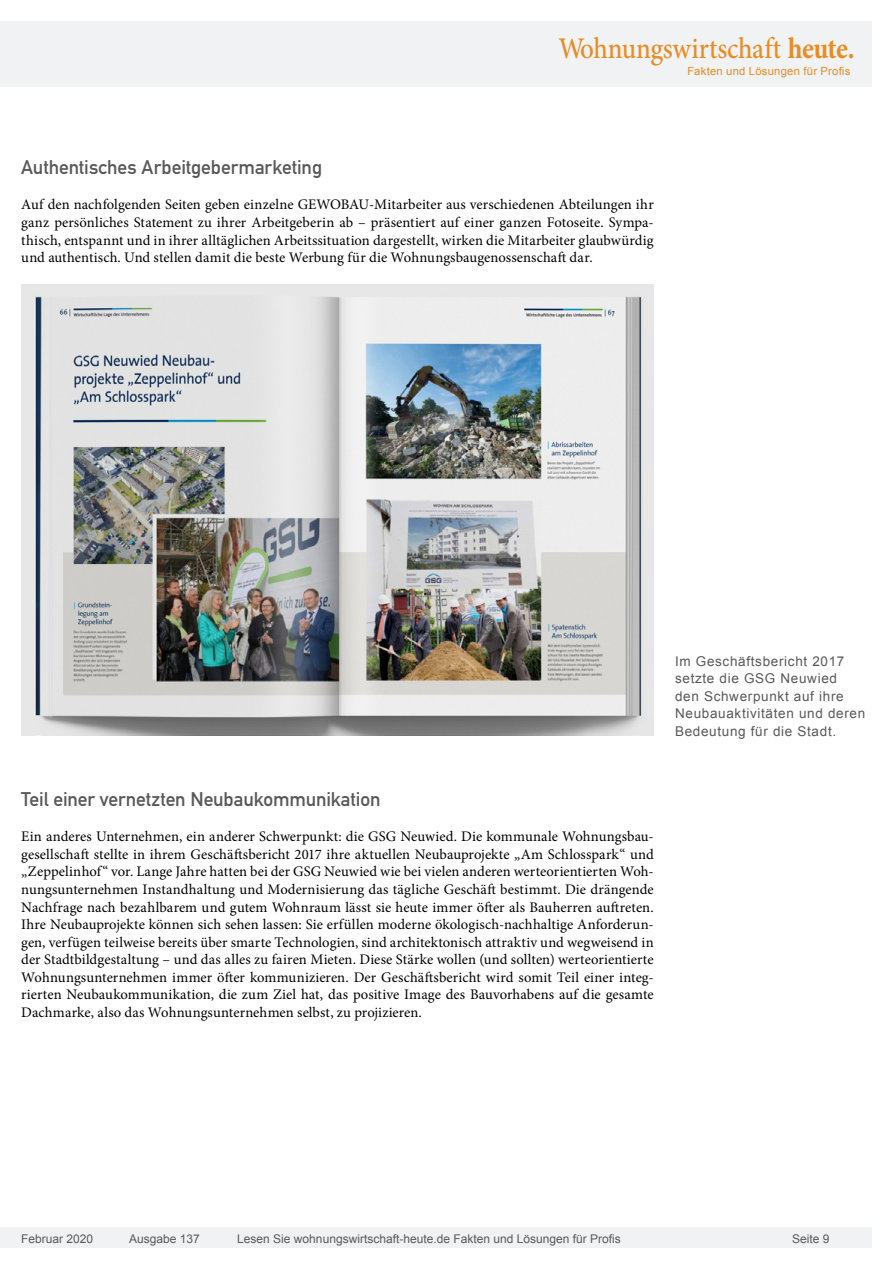
<style>
.page{position:relative;width:893px;height:1263px;background:#fff}
.page>*{position:absolute;margin:0;border:0;box-sizing:border-box;transform-origin:0 0}
.t1{font:500 30px "Minion Pro";letter-spacing:-.01em;color:#e88c24;scale:.9 1}
.t2{font:19.5px "DIN Mittelschrift";letter-spacing:-.005em;color:#595959}
.t3{font:14.7px/17.5px "Minion Pro";letter-spacing:.005em;color:#000;text-align:justify}
.t4{font:13.5px/17.5px "Arial";letter-spacing:.05em;color:#595959}
.t5{font:12px "Arial";color:#595959}
.t6{font:11.25px "Arial";letter-spacing:.025em;color:#e88c24}
.s1{font-weight:700}
</style>
<div class="page">
<div style="left:0;top:1227px;width:872px;height:20px;background:#f1f2f3"></div>
<div style="left:0;top:21px;width:872px;height:66px;background:#f1f2f3"></div>
<img style="left:21px;top:285px;width:633px;height:450px">
<h1 class="t1" style="left:558px;top:28px;width:331px">Wohnungswirtschaft <span class="s1">heute.</span></h1>
<p class="t6" style="left:687px;top:63px;width:165px">Fakten und Lösungen für Profis</p>
<h2 class="t2" style="left:21px;top:156px;width:302px">Authentisches Arbeitgebermarketing</h2>
<p class="t3" style="left:21px;top:196px;width:634px">Auf den nachfolgenden Seiten geben einzelne GEWOBAU-Mitarbeiter aus verschiedenen Abteilungen ihr ganz persönliches Statement zu ihrer Arbeitgeberin ab – präsentiert auf einer ganzen Fotoseite. Sympa&shy;thisch, entspannt und in ihrer alltäglichen Arbeitssituation dargestellt, wirken die Mitarbeiter glaubwürdig und authentisch. Und stellen damit die beste Werbung für die Wohnungsbaugenossenschaft dar.</p>
<h2 class="t2" style="left:21px;top:788px;width:361px">Teil einer vernetzten Neubaukommunikation</h2>
<p class="t3" style="left:21px;top:828px;width:634px">Ein anderes Unternehmen, ein anderer Schwerpunkt: die GSG Neuwied. Die kommunale Wohnungsbau&shy;gesellschaft stellte in ihrem Geschäftsbericht 2017 ihre aktuellen Neubauprojekte „Am Schlosspark“ und „Zeppelinhof“ vor. Lange Jahre hatten bei der GSG Neuwied wie bei vielen anderen werteorientierten Woh&shy;nungsunternehmen Instandhaltung und Modernisierung das tägliche Geschäft bestimmt. Die drängende Nachfrage nach bezahlbarem und gutem Wohnraum lässt sie heute immer öfter als Bauherren auftreten.<br>Ihre Neubauprojekte können sich sehen lassen: Sie erfüllen moderne ökologisch-nachhaltige Anforderun&shy;gen, verfügen teilweise bereits über smarte Technologien, sind architektonisch attraktiv und wegweisend in der Stadtbildgestaltung – und das alles zu fairen Mieten. Diese Stärke wollen (und sollten) werteorientierte Wohnungsunternehmen immer öfter kommunizieren. Der Geschäftsbericht wird somit Teil einer integ&shy;rierten Neubaukommunikation, die zum Ziel hat, das positive Image des Bauvorhabens auf die gesamte Dachmarke, also das Wohnungsunternehmen selbst, zu projizieren.</p>
<p class="t4" style="left:675px;top:652px;width:192px">Im Geschäftsbericht 2017 setzte die GSG Neuwied<br>den Schwerpunkt auf ihre<br>Neubauaktivitäten und deren<br>Bedeutung für die Stadt.</p>
<p class="t5" style="left:21px;top:1230px;width:74px">Februar 2020</p>
<p class="t5" style="left:129px;top:1230px;width:72px">Ausgabe 137</p>
<p class="t5" style="left:237px;top:1230px;width:385px">Lesen Sie wohnungswirtschaft-heute.de Fakten und Lösungen für Profis</p>
<p class="t5" style="left:792px;top:1231px;width:39px">Seite 9</p>
</div>
